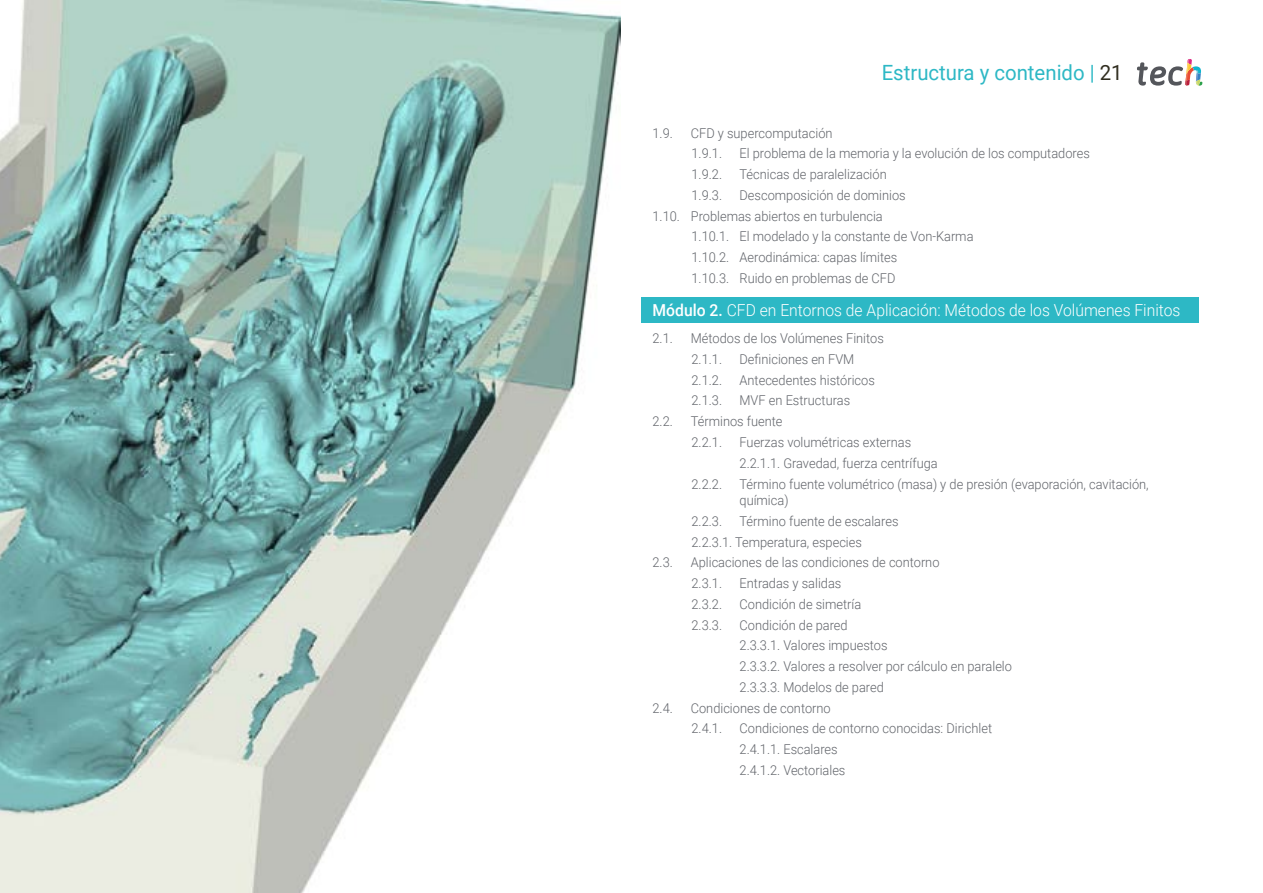
<style>
.page{position:relative;width:1263px;height:893px;background:#fff}
.page>*{position:absolute;margin:0;border:0;box-sizing:border-box;transform-origin:0 0}
.t1{font:21px "Roboto";color:#2db8c5}
.t2{font:300 16.5px "Roboto";color:#fff;scale:.95 1}
.t3{font:300 13.5px/20.7px "Roboto";color:#61646a;scale:.95 1}
.s1{color:#312e20}
.s2{font-weight:500}
</style>
<div class="page">
<div style="left:641px;top:297px;width:558px;height:25px;background:#2db8c5"></div>
<svg style="left:1137px;top:59px;width:65px;height:27px"></svg>
<img style="left:0;top:0;width:621px;height:893px">
<h1 class="t1" style="left:882px;top:57px;width:242px">Estructura y contenido | <span class="s1">21</span></h1>
<p class="t3" style="left:652px;top:122px;width:23px">1.9.</p>
<p class="t3" style="left:691px;top:122px;width:151px">CFD y supercomputación<br>1.9.1.</p>
<p class="t3" style="left:739px;top:143px;width:370px">El problema de la memoria y la evolución de los computadores</p>
<p class="t3" style="left:691px;top:164px;width:34px">1.9.2.</p>
<p class="t3" style="left:739px;top:164px;width:156px">Técnicas de paralelización</p>
<p class="t3" style="left:691px;top:184px;width:34px">1.9.3.</p>
<p class="t3" style="left:652px;top:184px;width:268px;text-indent:87px">Descomposición de dominios<br>1.10. Problemas abiertos en turbulencia</p>
<p class="t3" style="left:691px;top:226px;width:298px">1.10.1. El modelado y la constante de Von-Karma<br>1.10.2. Aerodinámica: capas límites<br>1.10.3. Ruido en problemas de CFD</p>
<p class="t2" style="left:652px;top:299px;width:557px"><span class="s2">Módulo 2.</span> CFD en Entornos de Aplicación: Métodos de los Volúmenes Finitos</p>
<p class="t3" style="left:652px;top:328px;width:23px">2.1.</p>
<p class="t3" style="left:691px;top:328px;width:205px">Métodos de los Volúmenes Finitos<br>2.1.1.</p>
<p class="t3" style="left:739px;top:348px;width:122px">Definiciones en FVM</p>
<p class="t3" style="left:691px;top:369px;width:34px">2.1.2.</p>
<p class="t3" style="left:739px;top:369px;width:144px">Antecedentes históricos</p>
<p class="t3" style="left:691px;top:390px;width:34px">2.1.3.</p>
<p class="t3" style="left:739px;top:390px;width:118px">MVF en Estructuras</p>
<p class="t3" style="left:652px;top:411px;width:23px">2.2.</p>
<p class="t3" style="left:691px;top:411px;width:98px">Términos fuente<br>2.2.1.</p>
<p class="t3" style="left:739px;top:431px;width:210px">Fuerzas volumétricas externas<br>2.2.1.1. Gravedad, fuerza centrífuga</p>
<p class="t3" style="left:691px;top:473px;width:34px">2.2.2.</p>
<p class="t3" style="left:739px;top:475px;width:432px;line-height:16.5px">Término fuente volumétrico (masa) y de presión (evaporación, cavitación, química)</p>
<p class="t3" style="left:691px;top:510px;width:34px">2.2.3.</p>
<p class="t3" style="left:691px;top:510px;width:219px;text-indent:48px">Término fuente de escalares<br>2.2.3.1. Temperatura, especies</p>
<p class="t3" style="left:652px;top:552px;width:23px">2.3.</p>
<p class="t3" style="left:691px;top:552px;width:263px">Aplicaciones de las condiciones de contorno<br>2.3.1.</p>
<p class="t3" style="left:739px;top:572px;width:109px">Entradas y salidas</p>
<p class="t3" style="left:691px;top:593px;width:34px">2.3.2.</p>
<p class="t3" style="left:739px;top:593px;width:130px">Condición de simetría</p>
<p class="t3" style="left:691px;top:614px;width:34px">2.3.3.</p>
<p class="t3" style="left:739px;top:614px;width:288px">Condición de pared<br>2.3.3.1. Valores impuestos<br>2.3.3.2. Valores a resolver por cálculo en paralelo<br>2.3.3.3. Modelos de pared</p>
<p class="t3" style="left:652px;top:697px;width:23px">2.4.</p>
<p class="t3" style="left:691px;top:697px;width:149px">Condiciones de contorno<br>2.4.1.</p>
<p class="t3" style="left:739px;top:718px;width:267px">Condiciones de contorno conocidas: Dirichlet<br>2.4.1.1. Escalares<br>2.4.1.2. Vectoriales</p>
</div>
